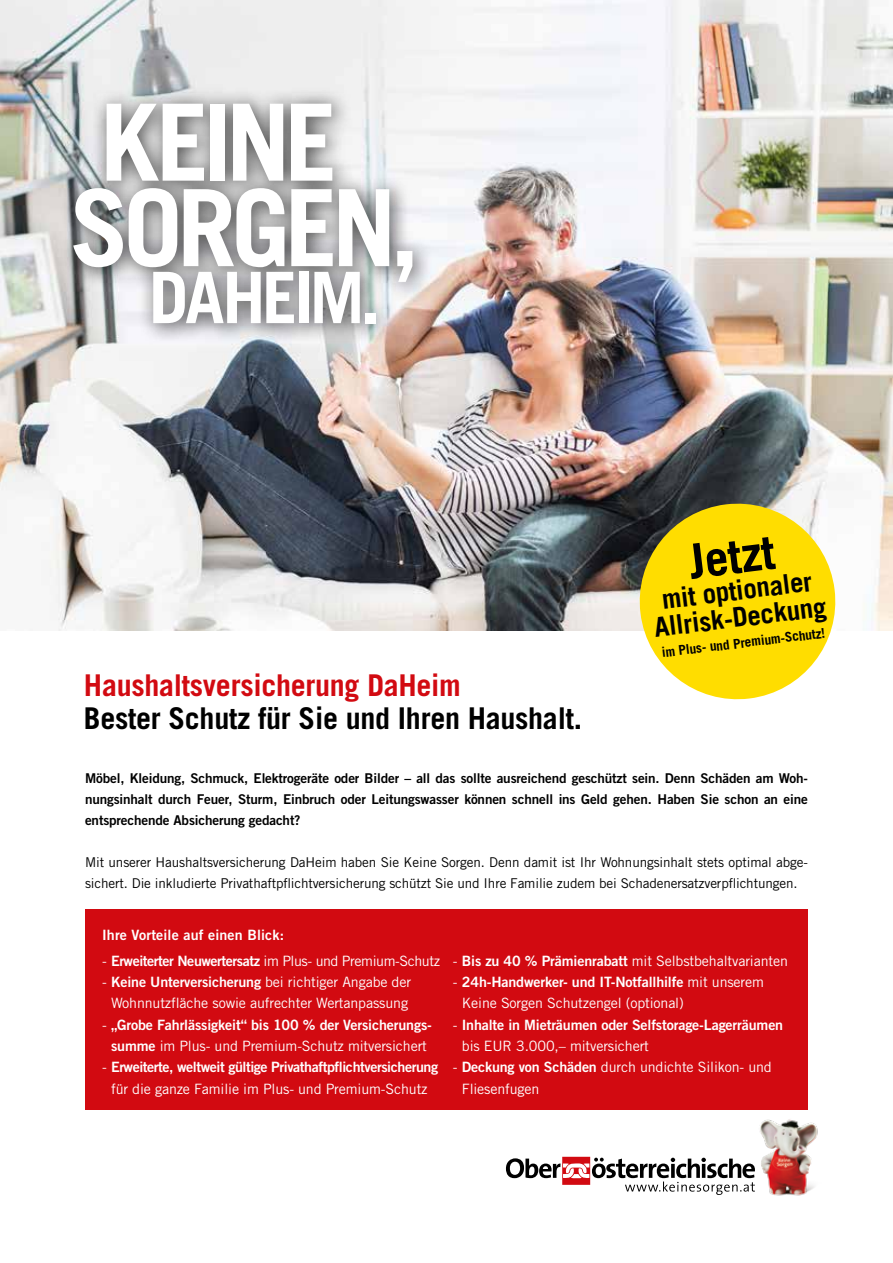
<style>
.page{position:relative;width:893px;height:1263px;background:#fff}
.page>*{position:absolute;margin:0;border:0;box-sizing:border-box;transform-origin:0 0}
.t1{font:700 106.65px/85.5px "Trade Gothic LT Pro";letter-spacing:-.055em;color:#fff}
.t2{font:700 71.1px "Trade Gothic LT Pro";letter-spacing:-.05em;color:#fff}
.t3{font:700 48px "Trade Gothic LT Pro";color:#000}
.t4{font:700 30px "Trade Gothic LT Pro";letter-spacing:-.01em;color:#000}
.t5{font:700 30px "Trade Gothic LT Pro";letter-spacing:-.01em;color:#d20a11}
.t6{font:700 27px/27px "Trade Gothic LT Pro";color:#000;text-align:center}
.t7{font:14.25px/21.3px "Trade Gothic LT Pro";letter-spacing:-.01em;color:#fff;text-align:center}
.t8{font:14.25px "Trade Gothic LT Pro Bd 2";letter-spacing:-.01em;color:#fff}
.t9{font:14.25px "Trade Gothic LT Pro Bd 2";letter-spacing:-.03em;color:#fff}
.t10{font:14.25px "Trade Gothic LT Pro";letter-spacing:-.03em;color:#fff}
.t11{font:14.25px "Trade Gothic LT Pro Bd 2";letter-spacing:.01em;color:#fff}
.t12{font:13.5px/21px "Trade Gothic LT Pro Bd 2";letter-spacing:-.01em;color:#000;text-align:justify}
.t13{font:13.5px/21px "Trade Gothic LT Pro";letter-spacing:-.01em;color:#000}
.t14{font:700 13.5px "Trade Gothic LT Pro";color:#000}
.s1{font-family:"Trade Gothic LT Pro Bd 2"}
.s2{font-family:"Trade Gothic LT Pro"}
</style>
<div class="page">
<img style="left:0;top:0;width:893px;height:631px">
<img style="left:760px;top:1119px;width:58px;height:77px">
<div style="left:562px;top:1157px;width:28px;height:28px;background:#d20a11"></div>
<svg style="left:506px;top:1158px;width:249px;height:37px"></svg>
<div style="left:59px;top:88px;width:374px;height:257px;background:#000;opacity:.75"></div>
<div style="left:85px;top:909px;width:723px;height:201px;background:#d20a11"></div>
<svg style="left:634px;top:498px;width:207px;height:202px"></svg>
<h1 class="t1" style="left:70px;top:98px;width:351px">KEINE<br>SORGEN,</h1>
<h2 class="t2" style="left:149px;top:254px;width:233px">DAHEIM.</h2>
<h3 class="t5" style="left:84px;top:667px;width:378px">Haushaltsversicherung DaHeim</h3>
<h3 class="t4" style="left:84px;top:700px;width:500px">Bester Schutz für Sie und Ihren Haushalt.</h3>
<h3 class="t3" style="left:685px;top:532px;width:88px;rotate:-7deg">Jetzt</h3>
<h3 class="t6" style="left:649px;top:587px;width:175px;rotate:-7deg">mit optionaler<br>Allrisk-Deckung</h3>
<p class="t14" style="left:661px;top:644px;width:166px;rotate:-7deg">im Plus- und Premium-Schutz!</p>
<p class="t12" style="left:85px;top:768px;width:724px">Möbel, Kleidung, Schmuck, Elektrogeräte oder Bilder – all das sollte ausreichend geschützt sein. Denn Schäden am Woh&shy;nungsinhalt durch Feuer, Sturm, Einbruch oder Leitungswasser können schnell ins Geld gehen. Haben Sie schon an eine entsprechende Absicherung gedacht?</p>
<p class="t13" style="left:85px;top:852px;width:724px">Mit unserer Haushaltsversicherung DaHeim haben Sie Keine Sorgen. Denn damit ist Ihr Wohnungsinhalt stets optimal abge&shy;sichert. Die inkludierte Privathaftpflichtversicherung schützt Sie und Ihre Familie zudem bei Schadenersatzverpflichtungen.</p>
<p class="t11" style="left:102px;top:926px;width:184px">Ihre Vorteile auf einen Blick:</p>
<p class="t10" style="left:102px;top:952px;width:340px">- <span class="s1">Erweiterter Neuwertersatz</span> im Plus- und Premium-Schutz</p>
<p class="t7" style="left:102px;top:971px;width:311px">- <span class="s1">Keine Unterversicherung</span> bei richtiger Angabe der<br>Wohnnutzfläche sowie aufrechter Wertanpassung</p>
<p class="t8" style="left:102px;top:1016px;width:331px"><span class="s2">-</span> „Grobe Fahrlässigkeit“ bis 100 % der Versicherungs-</p>
<p class="t7" style="left:111px;top:1035px;width:317px"><span class="s1">summe</span> im Plus- und Premium-Schutz mitversichert</p>
<p class="t9" style="left:102px;top:1058px;width:338px"><span class="s2">-</span> Erweiterte, weltweit gültige Privathaftpflichtversicherung</p>
<p class="t7" style="left:111px;top:1078px;width:318px">für die ganze Familie im Plus- und Premium-Schutz</p>
<p class="t7" style="left:453px;top:949px;width:337px">- <span class="s1">Bis zu 40 % Prämienrabatt</span> mit Selbstbehaltvarianten</p>
<p class="t8" style="left:453px;top:973px;width:313px"><span class="s2">-</span> 24h-Handwerker- und IT-Notfallhilfe <span class="s2">mit unserem</span></p>
<p class="t7" style="left:462px;top:992px;width:223px">Keine Sorgen Schutzengel (optional)</p>
<p class="t8" style="left:453px;top:1016px;width:332px"><span class="s2">-</span> Inhalte in Mieträumen oder Selfstorage-Lagerräumen</p>
<p class="t7" style="left:462px;top:1035px;width:189px">bis EUR 3.000,– mitversichert</p>
<p class="t7" style="left:462px;top:1056px;width:311px;text-align:left;text-indent:-9px">- <span class="s1">Deckung von Schäden</span> durch undichte Silikon- und<br>Fliesenfugen</p>
</div>
